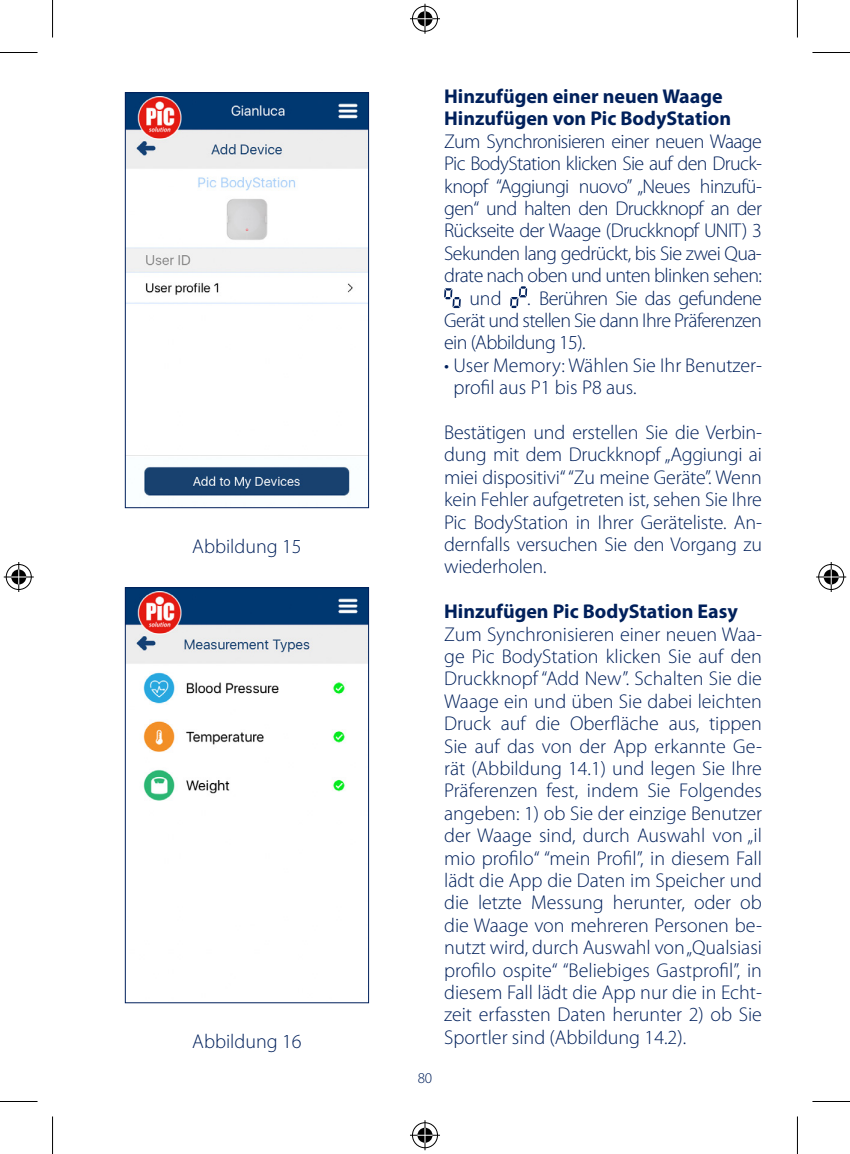
<style>
.page{position:relative;width:850px;height:1154px;background:#fff}
.page>*{position:absolute;margin:0;border:0;box-sizing:border-box;transform-origin:0 0}
.t1{font:300 20px/22.5px "Myriad Pro";letter-spacing:-.03em;color:#00205b;text-align:justify}
.t2{font:700 20px/22.5px "Myriad Pro";color:#00205b}
.t3{font:300 20px/22.5px "Myriad Pro";color:#00205b}
.t4{font:300 15px "Myriad Pro";color:#00205b}
</style>
<div class="page">
<img style="left:127px;top:94px;width:240px;height:402px">
<div style="left:125px;top:92px;width:244px;height:416px;border:1px solid #00205b"></div>
<img style="left:127px;top:589px;width:240px;height:212px">
<div style="left:125px;top:587px;width:244px;height:416px;border:1px solid #00205b"></div>
<svg style="left:444px;top:288px;width:16px;height:20px"></svg>
<svg style="left:510px;top:286px;width:17px;height:22px"></svg>
<hr style="left:0;top:52px;width:38px;height:1px;background:#000">
<hr style="left:812px;top:52px;width:37px;height:1px;background:#000">
<hr style="left:0;top:1101px;width:38px;height:1px;background:#000">
<hr style="left:812px;top:1101px;width:37px;height:1px;background:#000">
<hr style="left:52px;top:0;width:1px;height:38px;background:#000">
<hr style="left:52px;top:1116px;width:1px;height:38px;background:#000">
<hr style="left:796px;top:0;width:1px;height:38px;background:#000">
<hr style="left:796px;top:1116px;width:1px;height:38px;background:#000">
<div style="left:410px;top:5px;width:29px;height:28px;border:3px solid #fff;border-radius:50%"></div>
<hr style="left:410px;top:17px;width:30px;height:3px;background:#fff">
<hr style="left:423px;top:4px;width:3px;height:30px;background:#fff">
<div style="left:415px;top:10px;width:19px;height:18px;border:3px solid #fff;border-radius:50%"></div>
<div style="left:412px;top:6px;width:25px;height:26px;border:1px solid #000;border-radius:50%"></div>
<hr style="left:410px;top:18px;width:30px;height:1px;background:#000">
<hr style="left:424px;top:4px;width:1px;height:30px;background:#000">
<svg style="left:417px;top:11px;width:15px;height:15px"></svg>
<div style="left:410px;top:1121px;width:29px;height:28px;border:3px solid #fff;border-radius:50%"></div>
<hr style="left:410px;top:1134px;width:30px;height:3px;background:#fff">
<hr style="left:423px;top:1120px;width:3px;height:30px;background:#fff">
<div style="left:415px;top:1126px;width:19px;height:18px;border:3px solid #fff;border-radius:50%"></div>
<div style="left:412px;top:1122px;width:25px;height:26px;border:1px solid #000;border-radius:50%"></div>
<hr style="left:410px;top:1135px;width:30px;height:1px;background:#000">
<hr style="left:424px;top:1120px;width:1px;height:30px;background:#000">
<svg style="left:417px;top:1128px;width:15px;height:15px"></svg>
<div style="left:5px;top:563px;width:28px;height:28px;border:3px solid #fff;border-radius:50%"></div>
<hr style="left:4px;top:575px;width:30px;height:3px;background:#fff">
<hr style="left:17px;top:562px;width:3px;height:30px;background:#fff">
<div style="left:10px;top:568px;width:18px;height:18px;border:3px solid #fff;border-radius:50%"></div>
<div style="left:6px;top:564px;width:26px;height:26px;border:1px solid #000;border-radius:50%"></div>
<hr style="left:4px;top:576px;width:30px;height:1px;background:#000">
<hr style="left:18px;top:562px;width:1px;height:30px;background:#000">
<svg style="left:11px;top:569px;width:15px;height:15px"></svg>
<div style="left:816px;top:563px;width:28px;height:28px;border:3px solid #fff;border-radius:50%"></div>
<hr style="left:815px;top:575px;width:30px;height:3px;background:#fff">
<hr style="left:829px;top:562px;width:3px;height:30px;background:#fff">
<div style="left:821px;top:568px;width:18px;height:18px;border:3px solid #fff;border-radius:50%"></div>
<div style="left:818px;top:564px;width:25px;height:26px;border:1px solid #000;border-radius:50%"></div>
<hr style="left:815px;top:576px;width:30px;height:1px;background:#000">
<hr style="left:830px;top:562px;width:1px;height:30px;background:#000">
<svg style="left:823px;top:569px;width:15px;height:15px"></svg>
<p class="t3" style="left:192px;top:535px;width:111px">Abbildung 15</p>
<p class="t3" style="left:192px;top:1030px;width:111px">Abbildung 16</p>
<p class="t4" style="left:417px;top:1069px;width:16px">80</p>
<p class="t2" style="left:444px;top:85px;width:288px">Hinzufügen einer neuen Waage<br>Hinzufügen von Pic BodyStation</p>
<p class="t1" style="left:444px;top:130px;width:319px">Zum Synchronisieren einer neuen Waage</p>
<p class="t1" style="left:444px;top:153px;width:319px">Pic BodyStation klicken Sie auf den Druck-</p>
<p class="t1" style="left:444px;top:175px;width:319px">knopf “Aggiungi nuovo” „Neues hinzufü-</p>
<p class="t1" style="left:444px;top:197px;width:319px">gen“ und halten den Druckknopf an der</p>
<p class="t1" style="left:444px;top:220px;width:319px">Rückseite der Waage (Druckknopf UNIT) 3</p>
<p class="t1" style="left:444px;top:242px;width:319px">Sekunden lang gedrückt, bis Sie zwei Qua-</p>
<p class="t1" style="left:444px;top:265px;width:319px">drate nach oben und unten blinken sehen:</p>
<p class="t1" style="left:469px;top:287px;width:34px">und</p>
<p class="t1" style="left:444px;top:287px;width:319px;text-indent:83px">. Berühren Sie das gefundene Gerät und stellen Sie dann Ihre Präferenzen ein (Abbildung 15).</p>
<p class="t3" style="left:453px;top:354px;width:310px;text-indent:-9px">• User Memory: Wählen Sie Ihr Benutzer&shy;profil aus P1 bis P8 aus.</p>
<p class="t1" style="left:444px;top:421px;width:319px">Bestätigen und erstellen Sie die Verbin&shy;dung mit dem Druckknopf „Aggiungi ai miei dispositivi“ “Zu meine Geräte”. Wenn kein Fehler aufgetreten ist, sehen Sie Ihre Pic BodyStation in Ihrer Geräteliste. An&shy;dernfalls versuchen Sie den Vorgang zu wiederholen.</p>
<p class="t2" style="left:444px;top:600px;width:295px">Hinzufügen Pic BodyStation Easy</p>
<p class="t1" style="left:444px;top:623px;width:319px">Zum Synchronisieren einer neuen Waa&shy;ge Pic BodyStation klicken Sie auf den Druckknopf “Add New”. Schalten Sie die Waage ein und üben Sie dabei leichten Druck auf die Oberfläche aus, tippen Sie auf das von der App erkannte Ge&shy;rät (Abbildung 14.1) und legen Sie Ihre Präferenzen fest, indem Sie Folgendes angeben: 1) ob Sie der einzige Benutzer der Waage sind, durch Auswahl von „il mio profilo“ “mein Profil”, in diesem Fall lädt die App die Daten im Speicher und die letzte Messung herunter, oder ob die Waage von mehreren Personen be&shy;nutzt wird, durch Auswahl von „Qualsiasi profilo ospite“ “Beliebiges Gastprofil”, in diesem Fall lädt die App nur die in Echt&shy;zeit erfassten Daten herunter 2) ob Sie Sportler sind (Abbildung 14.2).</p>
</div>
